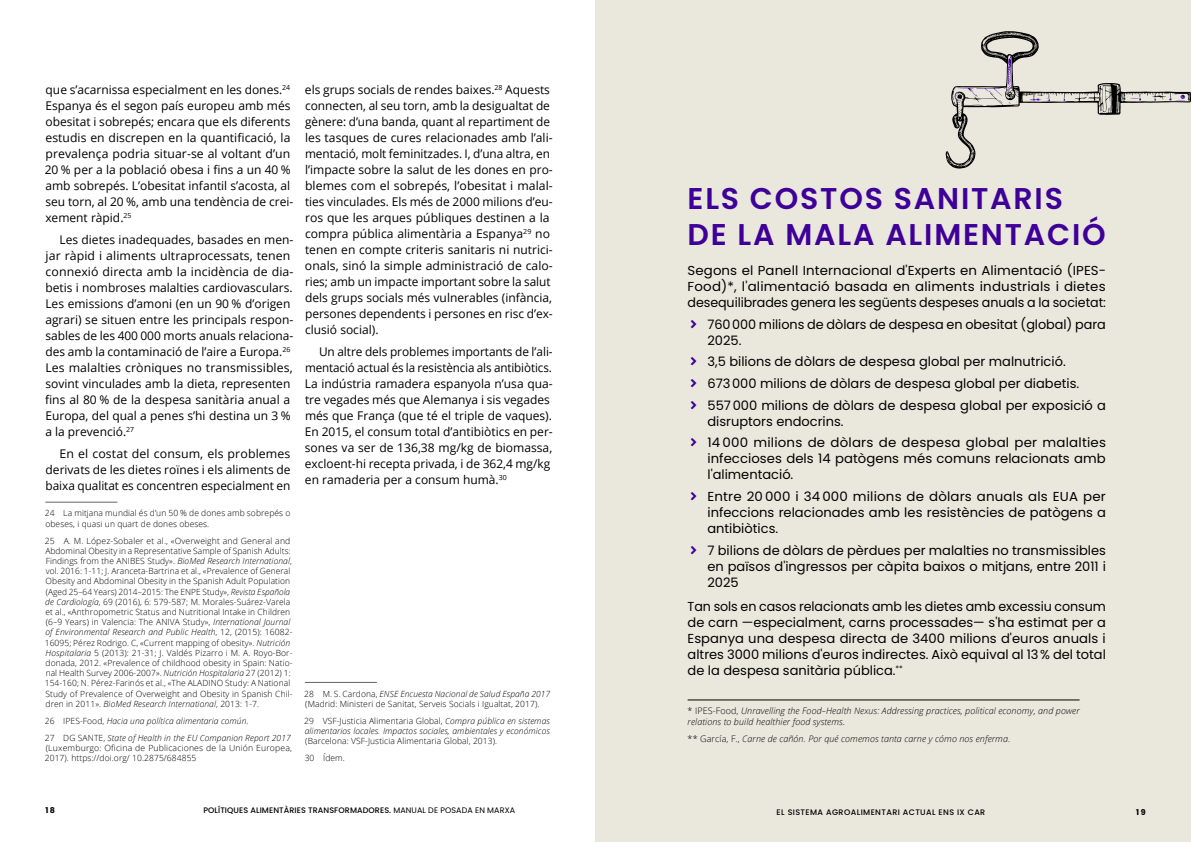
<style>
.page{position:relative;width:1191px;height:842px;background:#fff}
.page>*{position:absolute;margin:0;border:0;box-sizing:border-box;transform-origin:0 0}
.t1{font:600 30px/36px "Poppins";letter-spacing:.06em;color:#3f0099}
.t2{font:13px/16px "Poppins";color:#000;text-align:justify}
.t3{font:12px/16px "Open Sans";color:#000}
.t4{font:italic 300 9px/10.8px "Open Sans";letter-spacing:.01em;color:#000}
.t5{font:300 8.5px/10.2px "Open Sans";letter-spacing:.01em;color:#000}
.t6{font:italic 300 8.5px/17px "Open Sans";letter-spacing:.01em;color:#000}
.t7{font:500 8px "Poppins";letter-spacing:.01em;color:#000}
.t8{font:500 8px "Poppins";letter-spacing:.05em;color:#000}
.t9{font:700 8px "Poppins";color:#000}
.s1{font-style:italic}
.s2{font-style:normal}
.s3{color:#3f0099}
.s4{font-weight:400}
</style>
<div class="page">
<div style="left:595px;top:0;width:596px;height:842px;background:#eae8dd"></div>
<hr style="left:45px;top:502px;width:72px;height:1px;background:#646363">
<hr style="left:305px;top:682px;width:72px;height:1px;background:#646363">
<hr style="left:687px;top:700px;width:392px;height:1px;background:#000">
<svg style="left:945px;top:31px;width:246px;height:138px"></svg>
<p class="t3" style="left:45px;top:82px;width:250px">que s’acarnissa especialment en les dones.<sup>24<br></sup>Espanya és el segon país europeu amb més obesitat i sobrepés; encara que els diferents estudis en discrepen en la quantificació, la prevalença podria situar-se al voltant d’un 20 % per a la població obesa i fins a un 40 % amb sobrepés. L’obesitat infantil s’acosta, al seu torn, al 20 %, amb una tendència de crei&shy;xement ràpid.<sup>25</sup></p>
<p class="t3" style="left:45px;top:231px;width:250px;text-indent:14px">Les dietes inadequades, basades en men&shy;jar ràpid i aliments ultraprocessats, tenen connexió directa amb la incidència de dia&shy;betis i nombroses malalties cardiovasculars.<br>Les emissions d’amoni (en un 90 % d’origen agrari) se situen entre les principals respon&shy;sables de les 400 000 morts anuals relaciona&shy;des amb la contaminació de l’aire a Europa.<sup>26<br></sup>Les malalties cròniques no transmissibles, sovint vinculades amb la dieta, representen fins al 80 % de la despesa sanitària anual a Europa, del qual a penes s’hi destina un 3 % a la prevenció.<sup>27</sup></p>
<p class="t3" style="left:46px;top:445px;width:246px;text-align:justify;text-indent:14px">En el costat del consum, els problemes derivats de les dietes roïnes i els aliments de baixa qualitat es concentren especialment en</p>
<p class="t5" style="left:45px;top:508px;width:247px">24 La mitjana mundial és d’un 50 % de dones amb sobrepés o obeses, i quasi un quart de dones obeses.</p>
<p class="t5" style="left:45px;top:535px;width:249px">25 A. M. López-Sobaler et al., «Overweight and General and Abdominal Obesity in a Representative Sample of Spanish Adults:<br>Findings from the ANIBES Study». <span class="s1">BioMed Research International</span>, vol. 2016: 1-11; J. Aranceta-Bartrina et al., «Prevalence of General Obesity and Abdominal Obesity in the Spanish Adult Population (Aged 25–64 Years) 2014–2015: The ENPE Study», <span class="s1">Revista Española de Cardiología</span>, 69 (2016), 6: 579-587; M. Morales-Suárez-Varela et al., «Anthropometric Status and Nutritional Intake in Children (6–9 Years) in Valencia: The ANIVA Study», <span class="s1">International Journal of Environmental Research and Public Health</span>, 12, (2015): 16082- 16095; Pérez Rodrigo. C, «Current mapping of obesity». <span class="s1">Nutrición Hospitalaria</span> 5 (2013): 21-31; J. Valdés Pizarro i M. A. Royo-Bor&shy;donada, 2012. «Prevalence of childhood obesity in Spain: Natio&shy;nal Health Survey 2006-2007». <span class="s1">Nutrición Hospitalaria</span> 27 (2012) 1:<br>154-160; N. Pérez-Farinós et al., «The ALADINO Study: A National Study of Prevalence of Overweight and Obesity in Spanish Chil&shy;dren in 2011». <span class="s1">BioMed Research International</span>, 2013: 1-7.</p>
<p class="t6" style="left:45px;top:712px;width:247px"><span class="s2">26 IPES-Food,</span> Hacia una política alimentaria común<span class="s2">.<br>27 DG SANTE,</span> State of Health in the EU Companion Report 2017</p>
<p class="t5" style="left:45px;top:742px;width:249px">(Luxemburgo: Oficina de Publicaciones de la Unión Europea,<br>2017). https://doi.org/ 10.2875/684855</p>
<p class="t3" style="left:305px;top:82px;width:249px">els grups socials de rendes baixes.<sup>28</sup> Aquests connecten, al seu torn, amb la desigualtat de gènere: d’una banda, quant al repartiment de les tasques de cures relacionades amb l’ali&shy;mentació, molt feminitzades. I, d’una altra, en l’impacte sobre la salut de les dones en pro&shy;blemes com el sobrepés, l’obesitat i malal&shy;ties vinculades. Els més de 2000 milions d’eu&shy;ros que les arques públiques destinen a la compra pública alimentària a Espanya<sup>29</sup> no tenen en compte criteris sanitaris ni nutrici&shy;onals, sinó la simple administració de calo&shy;ries; amb un impacte important sobre la salut dels grups socials més vulnerables (infància, persones dependents i persones en risc d’ex&shy;clusió social).</p>
<p class="t3" style="left:305px;top:343px;width:249px;text-indent:14px">Un altre dels problemes importants de l’ali&shy;mentació actual és la resistència als antibiòtics.<br>La indústria ramadera espanyola n’usa qua&shy;tre vegades més que Alemanya i sis vegades més que França (que té el triple de vaques).<br>En 2015, el consum total d’antibiòtics en per&shy;sones va ser de 136,38 mg/kg de biomassa, excloent-hi recepta privada, i de 362,4 mg/kg en ramaderia per a consum humà.<sup>30</sup></p>
<p class="t5" style="left:304px;top:688px;width:247px">28 M. S. Cardona, <span class="s1">ENSE Encuesta Nacional de Salud España 2017 </span>(Madrid: Ministeri de Sanitat, Serveis Socials i Igualtat, 2017).</p>
<p class="t6" style="left:304px;top:715px;width:247px;line-height:10.2px"><span class="s2">29 VSF-Justicia Alimentaria Global,</span> Compra pública en sistemas alimentarios locales. Impactos sociales, ambientales y económicos</p>
<p class="t5" style="left:305px;top:732px;width:194px;line-height:17px">(Barcelona: VSF-Justicia Alimentaria Global, 2013).<br>30 Ídem.</p>
<h1 class="t1" style="left:687px;top:180px;width:419px">ELS COSTOS SANITARIS<br>DE LA MALA ALIMENTACIÓ</h1>
<p class="t2" style="left:687px;top:262px;width:420px">Segons el Panell Internacional d'Experts en Alimentació (IPES-Food)*, l'alimentació basada en aliments industrials i dietes desequilibrades genera les següents despeses anuals a la societat:</p>
<p class="t2" style="left:707px;top:316px;width:400px;text-indent:-17px"><span class="s3">☑</span> 760000 milions de dòlars de despesa en obesitat (global) para<br>2025.</p>
<p class="t2" style="left:690px;top:354px;width:377px"><span class="s3">☑</span> 3,5 bilions de dòlars de despesa global per malnutrició.</p>
<p class="t2" style="left:690px;top:375px;width:390px"><span class="s3">☑</span> 673000 milions de dòlars de despesa global per diabetis.</p>
<p class="t2" style="left:707px;top:397px;width:400px;text-indent:-17px"><span class="s3">☑</span> 557000 milions de dòlars de despesa global per exposició a disruptors endocrins.</p>
<p class="t2" style="left:707px;top:435px;width:400px;text-indent:-17px"><span class="s3">☑</span> 14000 milions de dòlars de despesa global per malalties infeccioses dels 14 patògens més comuns relacionats amb l'alimentació.</p>
<p class="t2" style="left:707px;top:488px;width:400px;text-indent:-17px"><span class="s3">☑</span> Entre 20000 i 34000 milions de dòlars anuals als EUA per infeccions relacionades amb les resistències de patògens a antibiòtics.</p>
<p class="t2" style="left:707px;top:542px;width:400px;text-indent:-17px"><span class="s3">☑</span> 7 bilions de dòlars de pèrdues per malalties no transmissibles en països d'ingressos per càpita baixos o mitjans, entre 2011 i 2025</p>
<p class="t2" style="left:687px;top:599px;width:420px">Tan sols en casos relacionats amb les dietes amb excessiu consum de carn —especialment, carns processades— s'ha estimat per a Espanya una despesa directa de 3400 milions d'euros anuals i altres 3000 milions d'euros indirectes. Això equival al 13% del total de la despesa sanitària pública.<sup>**</sup></p>
<p class="t4" style="left:687px;top:705px;width:393px"><span class="s2">* IPES-Food,</span> Unravelling the Food–Health Nexus: Addressing practices, political economy, and power relations to build healthier food systems<span class="s2">.</span></p>
<p class="t4" style="left:687px;top:732px;width:324px"><span class="s2">** García, F.,</span> Carne de cañón. Por qué comemos tanta carne y cómo nos enferma<span class="s2">.</span></p>
<p class="t9" style="left:45px;top:805px;width:11px">18</p>
<p class="t7" style="left:203px;top:805px;width:313px">POLÍTIQUES ALIMENTÀRIES TRANSFORMADORES. <span class="s4">MANUAL DE POSADA EN MARXA</span></p>
<p class="t8" style="left:776px;top:807px;width:210px">EL SISTEMA AGROALIMENTARI ACTUAL ENS IX CAR</p>
<p class="t9" style="left:1136px;top:807px;width:11px">19</p>
</div>
